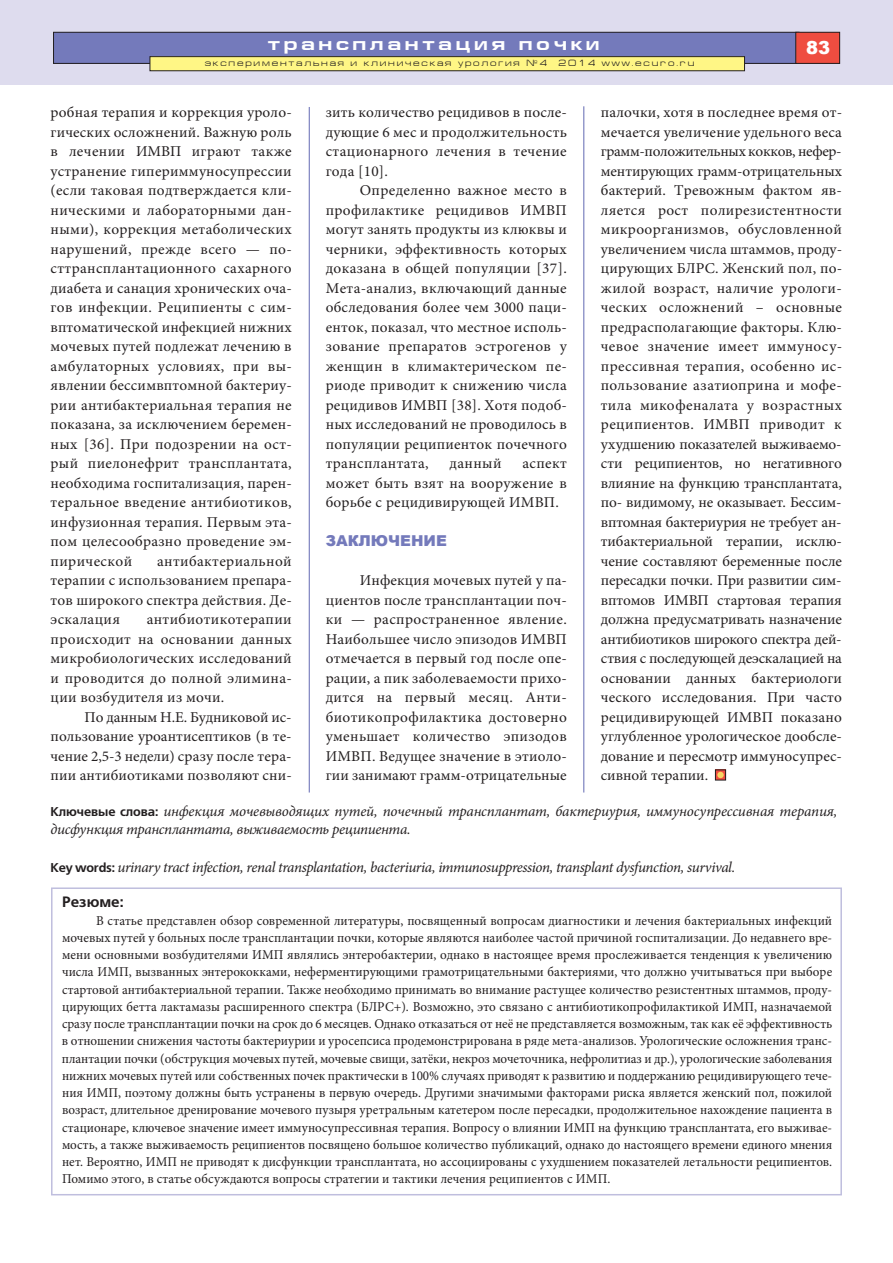
<style>
.page{position:relative;width:893px;height:1263px;background:#fff}
.page>*{position:absolute;margin:0;border:0;box-sizing:border-box;transform-origin:0 0}
.t1{font:700 18px "Europe Ext";letter-spacing:.2em;color:#fff}
.t2{font:900 18px "Arial";color:#fff}
.t3{font:15px/19.5px "Minion Pro";letter-spacing:.015em;color:#231f20;text-align:justify}
.t4{font:italic 15px/18px "Minion Pro";letter-spacing:-.02em;color:#231f20}
.t5{font:900 15px "Arial";color:#747abb}
.t6{font:700 15px "Free Set C";color:#231f20}
.t7{font:13.5px/17.2px "Minion Pro";letter-spacing:.005em;color:#231f20;text-align:justify}
.t8{font:9px "Europe Ext";letter-spacing:.2em;color:#231f20}
.s1{font-family:"Free Set C";font-weight:700;font-style:normal;font-size:12.75px}
</style>
<div class="page">
<div style="left:0;top:0;width:893px;height:85px;background:#dedcee"></div>
<div style="left:54px;top:32px;width:745px;height:31px;background:#747abb"></div>
<div style="left:53px;top:32px;width:746px;height:32px;border:1px solid #231f20"></div>
<div style="left:796px;top:32px;width:44px;height:31px;background:#ef4d40"></div>
<div style="left:795px;top:32px;width:45px;height:32px;border:1px solid #231f20"></div>
<div style="left:150px;top:57px;width:594px;height:14px;background:#fff685"></div>
<div style="left:150px;top:56px;width:595px;height:15px;border:1px solid #231f20"></div>
<hr style="left:309px;top:107px;width:1px;height:685px;background:#747abb">
<hr style="left:583px;top:106px;width:1px;height:686px;background:#747abb">
<div style="left:715px;top:770px;width:11px;height:10px;border:1px solid #231f20"></div>
<div style="left:717px;top:772px;width:7px;height:6px;background:#f6d462;border-radius:50%"></div>
<div style="left:51px;top:887px;width:791px;height:308px;border:2px solid #bfbede"></div>
<p class="t1" style="left:268px;top:37px;width:333px">трансплантация почки</p>
<p class="t8" style="left:205px;top:60px;width:491px">экспериментальная и клиническая урология №4 2014 www.ecuro.ru</p>
<p class="t2" style="left:806px;top:34px;width:26px">83</p>
<p class="t3" style="left:51px;top:104px;width:243px">робная терапия и коррекция уроло&shy;гических осложнений. Важную роль в лечении ИМВП играют также устранение гипериммуносупрессии (если таковая подтверждается кли&shy;ническими и лабораторными дан&shy;ными), коррекция метаболических нарушений, прежде всего — по&shy;сттрансплантационного сахарного диабета и санация хронических оча&shy;гов инфекции. Реципиенты с сим&shy;вптоматической инфекцией нижних мочевых путей подлежат лечению в амбулаторных условиях, при вы&shy;явлении бессимвптомной бактериу&shy;рии антибактериальная терапия не показана, за исключением беремен&shy;ных [36]. При подозрении на ост&shy;рый пиелонефрит трансплантата, необходима госпитализация, парен&shy;теральное введение антибиотиков, инфузионная терапия. Первым эта&shy;пом целесообразно проведение эм&shy;пирической</p>
<p class="t3" style="left:326px;top:104px;width:243px">зить количество рецидивов в после&shy;дующие 6 мес и продолжительность стационарного лечения в течение года [10].</p>
<p class="t3" style="left:326px;top:182px;width:243px;text-indent:34px">Определенно важное место в профилактике рецидивов ИМВП могут занять продукты из клюквы и черники, эффективность которых доказана в общей популяции [37].<br>Мета-анализ, включающий данные обследования более чем 3000 паци&shy;енток, показал, что местное исполь&shy;зование препаратов эстрогенов у женщин в климактерическом пе&shy;риоде приводит к снижению числа рецидивов ИМВП [38]. Хотя подоб&shy;ных исследований не проводилось в популяции реципиенток почечного трансплантата,</p>
<p class="t3" style="left:601px;top:104px;width:243px">палочки, хотя в последнее время от&shy;мечается увеличение удельного веса грамм-положительных кокков, нефер&shy;ментирующих грамм-отрицательных бактерий. Тревожным фактом яв&shy;ляется рост полирезистентности микроорганизмов, обусловленной увеличением числа штаммов, проду&shy;цирующих БЛРС. Женский пол, по&shy;жилой возраст, наличие урологи&shy;ческих осложнений – основные предрасполагающие факторы. Клю&shy;чевое значение имеет иммуносу&shy;прессивная терапия, особенно ис&shy;пользование азатиоприна и мофе&shy;тила микофеналата у возрастных реципиентов. ИМВП приводит к ухудшению показателей выживаемо&shy;сти реципиентов, но негативного влияние на функцию трансплантата, по- видимому, не оказывает. Бессим&shy;вптомная бактериурия не требует ан&shy;тибактериальной терапии, исклю&shy;чение составляют беременные после пересадки почки. При развитии сим&shy;вптомов ИМВП стартовая терапия должна предусматривать назначение антибиотиков широкого спектра дей&shy;ствия с последующей деэскалацией на основании данных бактериологи ческого исследования. При часто рецидивирующей ИМВП показано углубленное урологическое дообсле&shy;дование и пересмотр иммуносупрес&shy;сивной терапии.</p>
<p class="t4" style="left:51px;top:803px;width:788px"><span class="s1">Ключевые слова:</span> инфекция мочевыводящих путей, почечный трансплантат, бактериурия, иммуносупрессивная терапия, дисфункция трансплантата, выживаемость реципиента.</p>
<p class="t4" style="left:51px;top:859px;width:686px"><span class="s1">Кey words:</span> urinary tract infection, renal transplantation, bacteriuria, immunosuppression, transplant dysfunction, survival.</p>
<p class="t6" style="left:62px;top:893px;width:63px">Резюме:</p>
<p class="t7" style="left:62px;top:913px;width:772px;text-indent:34px">В статье представлен обзор современной литературы, посвященный вопросам диагностики и лечения бактериальных инфекций мочевых путей у больных после трансплантации почки, которые являются наиболее частой причиной госпитализации. До недавнего вре&shy;мени основными возбудителями ИМП являлись энтеробактерии, однако в настоящее время прослеживается тенденция к увеличению числа ИМП, вызванных энтерококками, неферментирующими грамотрицательными бактериями, что должно учитываться при выборе стартовой антибактериальной терапии. Также необходимо принимать во внимание растущее количество резистентных штаммов, проду&shy;цирующих бетта лактамазы расширенного спектра (БЛРС+). Возможно, это связано с антибиотикопрофилактикой ИМП, назначаемой сразу после трансплантации почки на срок до 6 месяцев. Однако отказаться от неё не представляется возможным, так как её эффективность в отношении снижения частоты бактериурии и уросепсиса продемонстрирована в ряде мета-анализов. Урологические осложнения транс&shy;плантации почки (обструкция мочевых путей, мочевые свищи, затёки, некроз мочеточника, нефролитиаз и др.), урологические заболевания нижних мочевых путей или собственных почек практически в 100% случаях приводят к развитию и поддержанию рецидивирующего тече&shy;ния ИМП, поэтому должны быть устранены в первую очередь. Другими значимыми факторами риска является женский пол, пожилой возраст, длительное дренирование мочевого пузыря уретральным катетером после пересадки, продолжительное нахождение пациента в стационаре, ключевое значение имеет иммуносупрессивная терапия. Вопросу о влиянии ИМП на функцию трансплантата, его выживае&shy;мость, а также выживаемость реципиентов посвящено большое количество публикаций, однако до настоящего времени единого мнения нет. Вероятно, ИМП не приводят к дисфункции трансплантата, но ассоциированы с ухудшением показателей летальности реципиентов.<br>Помимо этого, в статье обсуждаются вопросы стратегии и тактики лечения реципиентов с ИМП.</p>
<p class="t3" style="left:450px;top:455px;width:53px">данный</p>
<p class="t3" style="left:326px;top:455px;width:243px;text-indent:197px">аспект может быть взят на вооружение в борьбе с рецидивирующей ИМВП.</p>
<p class="t5" style="left:326px;top:530px;width:123px">ЗАКЛЮЧЕНИЕ</p>
<p class="t3" style="left:326px;top:572px;width:243px;text-indent:34px">Инфекция мочевых путей у па&shy;циентов после трансплантации поч&shy;ки — распространенное явление.<br>Наибольшее число эпизодов ИМВП отмечается в первый год после опе&shy;рации, а пик заболеваемости прихо&shy;дится на первый месяц. Анти&shy;биотикопрофилактика достоверно уменьшает количество эпизодов ИМВП. Ведущее значение в этиоло&shy;гии занимают грамм-отрицательные</p>
<p class="t3" style="left:51px;top:552px;width:243px;text-indent:107px">антибактериальной терапии с использованием препара&shy;тов широкого спектра действия. Де&shy;эскалация</p>
<p class="t3" style="left:51px;top:611px;width:243px;text-indent:96px">антибиотикотерапии происходит на основании данных микробиологических исследований и проводится до полной элимина&shy;ции возбудителя из мочи.</p>
<p class="t3" style="left:51px;top:708px;width:243px;text-indent:34px">По данным Н.Е. Будниковой ис&shy;пользование уроантисептиков (в те&shy;чение 2,5-3 недели) сразу после тера&shy;пии антибиотиками позволяют сни-</p>
</div>
